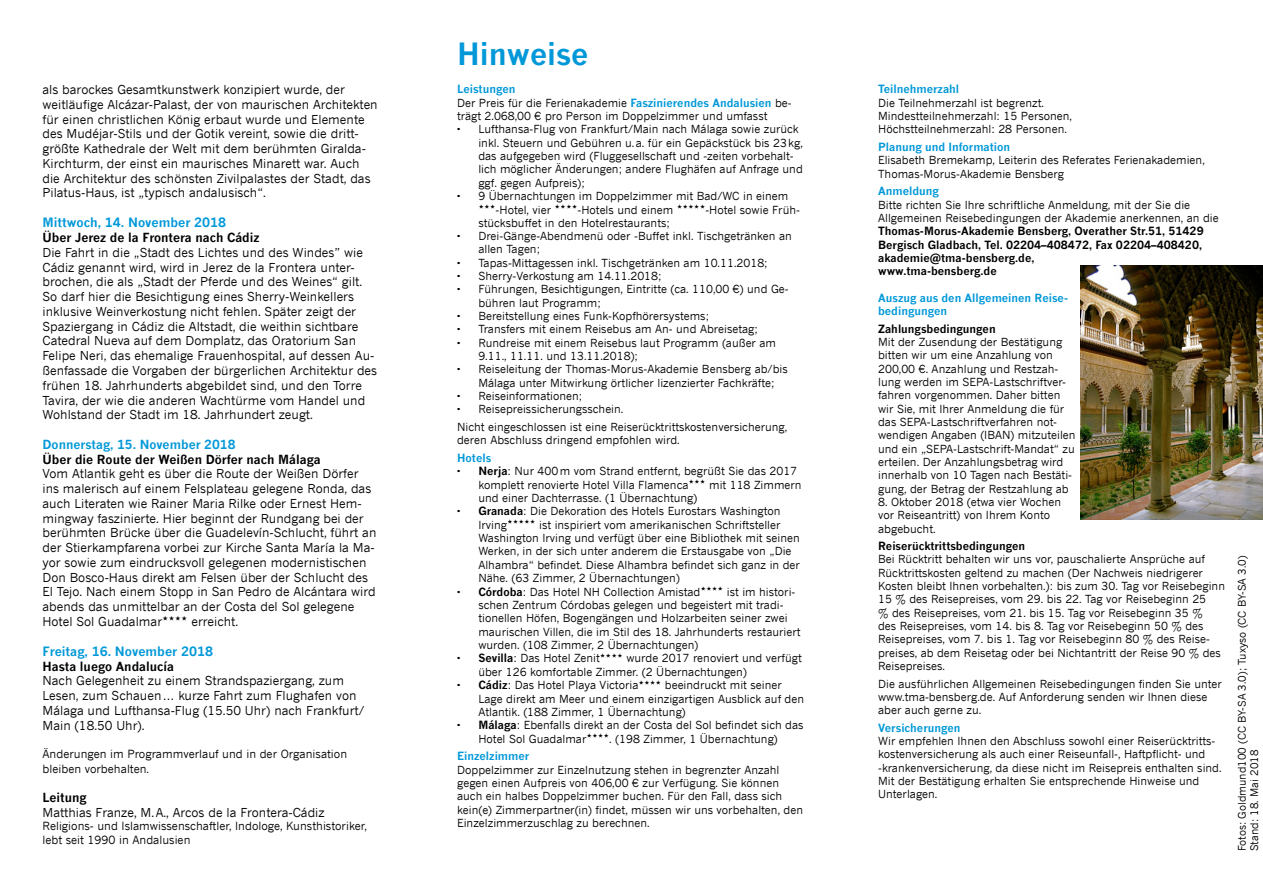
<style>
.page{position:relative;width:1263px;height:893px;background:#fff}
.page>*{position:absolute;margin:0;border:0;box-sizing:border-box;transform-origin:0 0}
.t1{font:700 30px "News Gothic";color:#0098d8}
.t2{font:700 12.6px "News Gothic";color:#0098d8}
.t3{font:12.3px/14.7px "News Gothic";color:#000}
.t4{font:700 12.3px "News Gothic";color:#000}
.t5{font:700 12.3px "News Gothic";color:#0098d8}
.t6{font:11.25px/14.7px "News Gothic";color:#000}
.t7{font:11.1px/13.4px "News Gothic";color:#000}
.t8{font:700 11.1px/13.4px "News Gothic";color:#000}
.t9{font:700 11.1px/13.4px "News Gothic";color:#0098d8}
.t10{font:10.5px/12.6px "News Gothic";color:#000}
.s1{font-weight:700;color:#0098d8}
.s2{font-weight:700}
</style>
<div class="page">
<img style="left:1080px;top:265px;width:183px;height:255px">
<p class="t3" style="left:43px;top:82px;width:337px">als barockes Gesamtkunstwerk konzipiert wurde, der weitläufige Alcázar-Palast, der von maurischen Architekten für einen christlichen König erbaut wurde und Elemente des Mudéjar-Stils und der Gotik vereint, sowie die dritt&shy;größte Kathedrale der Welt mit dem berühmten Giralda-Kirchturm, der einst ein maurisches Minarett war. Auch die Architektur des schönsten Zivilpalastes der Stadt, das Pilatus-Haus, ist „typisch andalusisch“.</p>
<p class="t2" style="left:43px;top:215px;width:185px">Mittwoch, 14. November 2018</p>
<p class="t4" style="left:43px;top:230px;width:219px">Über Jerez de la Frontera nach Cádiz</p>
<p class="t3" style="left:43px;top:245px;width:336px">Die Fahrt in die „Stadt des Lichtes und des Windes” wie Cádiz genannt wird, wird in Jerez de la Frontera unter&shy;brochen, die als „Stadt der Pferde und des Weines“ gilt.<br>So darf hier die Besichtigung eines Sherry-Weinkellers inklusive Weinverkostung nicht fehlen. Später zeigt der Spaziergang in Cádiz die Altstadt, die weithin sichtbare Catedral Nueva auf dem Domplatz, das Oratorium San Felipe Neri, das ehemalige Frauenhospital, auf dessen Au&shy;ßenfassade die Vorgaben der bürgerlichen Architektur des frühen 18. Jahrhunderts abgebildet sind, und den Torre Tavira, der wie die anderen Wachtürme vom Handel und Wohlstand der Stadt im 18. Jahrhundert zeugt.</p>
<p class="t5" style="left:43px;top:436px;width:194px">Donnerstag, 15. November 2018</p>
<p class="t4" style="left:43px;top:451px;width:280px">Über die Route der Weißen Dörfer nach Málaga</p>
<p class="t3" style="left:43px;top:466px;width:335px">Vom Atlantik geht es über die Route der Weißen Dörfer ins malerisch auf einem Felsplateau gelegene Ronda, das auch Literaten wie Rainer Maria Rilke oder Ernest Hem&shy;mingway faszinierte. Hier beginnt der Rundgang bei der berühmten Brücke über die Guadelevín-Schlucht, führt an der Stierkampfarena vorbei zur Kirche Santa María la Ma&shy;yor sowie zum eindrucksvoll gelegenen modernistischen Don Bosco-Haus direkt am Felsen über der Schlucht des El Tejo. Nach einem Stopp in San Pedro de Alcántara wird abends das unmittelbar an der Costa del Sol gelegene Hotel Sol Guadalmar</p>
<p class="t3" style="left:191px;top:614px;width:48px">erreicht.</p>
<p class="t2" style="left:43px;top:643px;width:172px">Freitag, 16. November 2018</p>
<p class="t4" style="left:43px;top:658px;width:133px">Hasta luego Andalucía</p>
<p class="t3" style="left:43px;top:673px;width:323px">Nach Gelegenheit zu einem Strandspaziergang, zum Lesen, zum Schauen… kurze Fahrt zum Flughafen von Málaga und Lufthansa-Flug (15.50 Uhr) nach Frankfurt/ Main (18.50 Uhr).</p>
<p class="t6" style="left:43px;top:746px;width:306px">Änderungen im Programmverlauf und in der Organisation bleiben vorbehalten.</p>
<p class="t4" style="left:43px;top:790px;width:46px">Leitung</p>
<p class="t3" style="left:43px;top:805px;width:284px">Matthias Franze, M.A., Arcos de la Frontera-Cádiz</p>
<p class="t6" style="left:43px;top:819px;width:326px;line-height:13.5px">Religions- und Islamwissenschaftler, Indologe, Kunsthistoriker, lebt seit 1990 in Andalusien</p>
<h1 class="t1" style="left:457px;top:35px;width:133px">Hinweise</h1>
<p class="t7" style="left:457px;top:83px;width:336px"><span class="s1">Leistungen<br></span>Der Preis für die Ferienakademie <span class="s1">Faszinierendes Andalusien</span> be&shy;trägt 2.068,00 € pro Person im Doppelzimmer und umfasst</p>
<p class="t7" style="left:478px;top:123px;width:322px">Lufthansa-Flug von Frankfurt/Main nach Málaga sowie zurück</p>
<p class="t7" style="left:478px;top:136px;width:326px">inkl. Steuern und Gebühren u.a. für ein Gepäckstück bis 23kg,</p>
<p class="t7" style="left:478px;top:149px;width:317px">das aufgegeben wird (Fluggesellschaft und -zeiten vorbehalt-</p>
<p class="t7" style="left:478px;top:162px;width:326px">lich möglicher Änderungen; andere Flughäfen auf Anfrage und</p>
<p class="t7" style="left:478px;top:176px;width:108px">ggf. gegen Aufpreis);</p>
<p class="t7" style="left:478px;top:189px;width:311px">9 Übernachtungen im Doppelzimmer mit Bad/WC in einem</p>
<p class="t7" style="left:496px;top:203px;width:57px">-Hotel, vier</p>
<p class="t7" style="left:577px;top:203px;width:97px">-Hotels und einem</p>
<p class="t7" style="left:705px;top:203px;width:96px">-Hotel sowie Früh-</p>
<p class="t7" style="left:478px;top:216px;width:315px">stücksbuffet in den Hotelrestaurants; Drei-Gänge-Abendmenü oder -Buffet inkl. Tischgetränken an allen Tagen;<br>Tapas-Mittagessen inkl. Tischgetränken am 10.11.2018; Sherry-Verkostung am 14.11.2018;<br>Führungen, Besichtigungen, Eintritte (ca. 110,00 €) und Ge&shy;bühren laut Programm;<br>Bereitstellung eines Funk-Kopfhörersystems;<br>Transfers mit einem Reisebus am An- und Abreisetag; Rundreise mit einem Reisebus laut Programm (außer am 9.11., 11.11. und 13.11.2018);<br>Reiseleitung der Thomas-Morus-Akademie Bensberg ab/bis Málaga unter Mitwirkung örtlicher lizenzierter Fachkräfte; Reiseinformationen;<br>Reisepreissicherungsschein.</p>
<p class="t7" style="left:457px;top:420px;width:332px">Nicht eingeschlossen ist eine Reiserücktrittskostenversicherung, deren Abschluss dringend empfohlen wird.</p>
<p class="t7" style="left:478px;top:451px;width:320px;text-indent:-21px"><span class="s1">Hotels<br></span><span class="s2">Nerja</span>: Nur 400m vom Strand entfernt, begrüßt Sie das 2017 komplett renovierte Hotel Villa Flamenca</p>
<p class="t7" style="left:709px;top:478px;width:94px">mit 118 Zimmern</p>
<p class="t7" style="left:478px;top:491px;width:304px">und einer Dachterrasse. (1 Übernachtung)<br><span class="s2">Granada</span>: Die Dekoration des Hotels Eurostars Washington<br>Irving</p>
<p class="t7" style="left:478px;top:518px;width:323px;text-indent:61px">ist inspiriert vom amerikanischen Schriftsteller Washington Irving und verfügt über eine Bibliothek mit seinen Werken, in der sich unter anderem die Erstausgabe von „Die Alhambra“ befindet. Diese Alhambra befindet sich ganz in der Nähe. (63 Zimmer, 2 Übernachtungen)<br><span class="s2">Córdoba</span>: Das Hotel NH Collection Amistad</p>
<p class="t7" style="left:478px;top:585px;width:324px;text-indent:248px">ist im histori&shy;schen Zentrum Córdobas gelegen und begeistert mit tradi&shy;tionellen Höfen, Bogengängen und Holzarbeiten seiner zwei maurischen Villen, die im Stil des 18. Jahrhunderts restauriert wurden. (108 Zimmer, 2 Übernachtungen)<br><span class="s2">Sevilla</span>: Das Hotel Zenit</p>
<p class="t7" style="left:478px;top:651px;width:325px;text-indent:148px">wurde 2017 renoviert und verfügt über 126 komfortable Zimmer. (2 Übernachtungen)<br><span class="s2">Cádiz</span>: Das Hotel Playa Victoria</p>
<p class="t7" style="left:478px;top:678px;width:327px;text-indent:186px">beeindruckt mit seiner Lage direkt am Meer und einem einzigartigen Ausblick auf den Atlantik. (188 Zimmer, 1 Übernachtung)<br><span class="s2">Málaga</span>: Ebenfalls direkt an der Costa del Sol befindet sich das Hotel Sol Guadalmar</p>
<p class="t7" style="left:609px;top:732px;width:170px">. (198 Zimmer, 1 Übernachtung)</p>
<p class="t9" style="left:457px;top:749px;width:74px">Einzelzimmer</p>
<p class="t7" style="left:457px;top:763px;width:347px">Doppelzimmer zur Einzelnutzung stehen in begrenzter Anzahl gegen einen Aufpreis von 406,00 € zur Verfügung. Sie können auch ein halbes Doppelzimmer buchen. Für den Fall, dass sich kein(e) Zimmerpartner(in) findet, müssen wir uns vorbehalten, den Einzelzimmerzuschlag zu berechnen.</p>
<p class="t9" style="left:878px;top:82px;width:83px">Teilnehmerzahl</p>
<p class="t7" style="left:878px;top:96px;width:195px">Die Teilnehmerzahl ist begrenzt.<br>Mindestteilnehmerzahl: 15 Personen,<br>Höchstteilnehmerzahl: 28 Personen.</p>
<p class="t9" style="left:878px;top:140px;width:134px">Planung und Information</p>
<p class="t7" style="left:878px;top:153px;width:328px">Elisabeth Bremekamp, Leiterin des Referates Ferienakademien,<br>Thomas-Morus-Akademie Bensberg</p>
<p class="t9" style="left:878px;top:184px;width:62px">Anmeldung</p>
<p class="t7" style="left:878px;top:198px;width:342px">Bitte richten Sie Ihre schriftliche Anmeldung, mit der Sie die<br>Allgemeinen Reisebedingungen der Akademie anerkennen, an die</p>
<p class="t8" style="left:878px;top:224px;width:327px">Thomas-Morus-Akademie Bensberg, Overather Str.51, 51429<br>Bergisch Gladbach, Tel. 02204–408472, Fax 02204–408420, akademie@tma-bensberg.de,<br>www.tma-bensberg.de</p>
<p class="t9" style="left:878px;top:291px;width:191px">Auszug aus den Allgemeinen Reise&shy;bedingungen</p>
<p class="t8" style="left:878px;top:322px;width:119px">Zahlungsbedingungen</p>
<p class="t7" style="left:878px;top:335px;width:199px">Mit der Zusendung der Bestätigung bitten wir um eine Anzahlung von 200,00 €. Anzahlung und Restzah&shy;lung werden im SEPA-Lastschriftver&shy;fahren vorgenommen. Daher bitten wir Sie, mit Ihrer Anmeldung die für das SEPA-Lastschriftverfahren not&shy;wendigen Angaben (IBAN) mitzuteilen und ein „SEPA-Lastschrift-Mandat“ zu erteilen. Der Anzahlungsbetrag wird innerhalb von 10 Tagen nach Bestäti&shy;gung, der Betrag der Restzahlung ab</p>
<p class="t7" style="left:878px;top:495px;width:184px">8. Oktober 2018 (etwa vier Wochen vor Reiseantritt) von Ihrem Konto abgebucht.</p>
<p class="t8" style="left:878px;top:539px;width:148px">Reiserücktrittsbedingungen</p>
<p class="t7" style="left:878px;top:552px;width:348px">Bei Rücktritt behalten wir uns vor, pauschalierte Ansprüche auf Rücktrittskosten geltend zu machen (Der Nachweis niedrigerer Kosten bleibt Ihnen vorbehalten.): bis zum 30. Tag vor Reisebeginn 15 % des Reisepreises, vom 29. bis 22. Tag vor Reisebeginn 25<br>% des Reisepreises, vom 21. bis 15. Tag vor Reisebeginn 35 %<br>des Reisepreises, vom 14. bis 8. Tag vor Reisebeginn 50 % des Reisepreises, vom 7. bis 1. Tag vor Reisebeginn 80 % des Reise&shy;preises, ab dem Reisetag oder bei Nichtantritt der Reise 90 % des Reisepreises.</p>
<p class="t7" style="left:878px;top:677px;width:345px">Die ausführlichen Allgemeinen Reisebedingungen finden Sie unter www.tma-bensberg.de. Auf Anforderung senden wir Ihnen diese aber auch gerne zu.</p>
<p class="t9" style="left:878px;top:721px;width:84px">Versicherungen</p>
<p class="t7" style="left:878px;top:734px;width:345px">Wir empfehlen Ihnen den Abschluss sowohl einer Reiserücktritts&shy;kostenversicherung als auch einer Reiseunfall-, Haftpflicht- und -krankenversicherung, da diese nicht im Reisepreis enthalten sind.<br>Mit der Bestätigung erhalten Sie entsprechende Hinweise und Unterlagen.</p>
<p class="t10" style="left:1235px;top:851px;width:297px;rotate:-90deg">Fotos: Goldmund100 (CC BY-SA 3.0); Tuxyso (CC BY-SA 3.0)<br>Stand: 18. Mai 2018</p>
</div>
